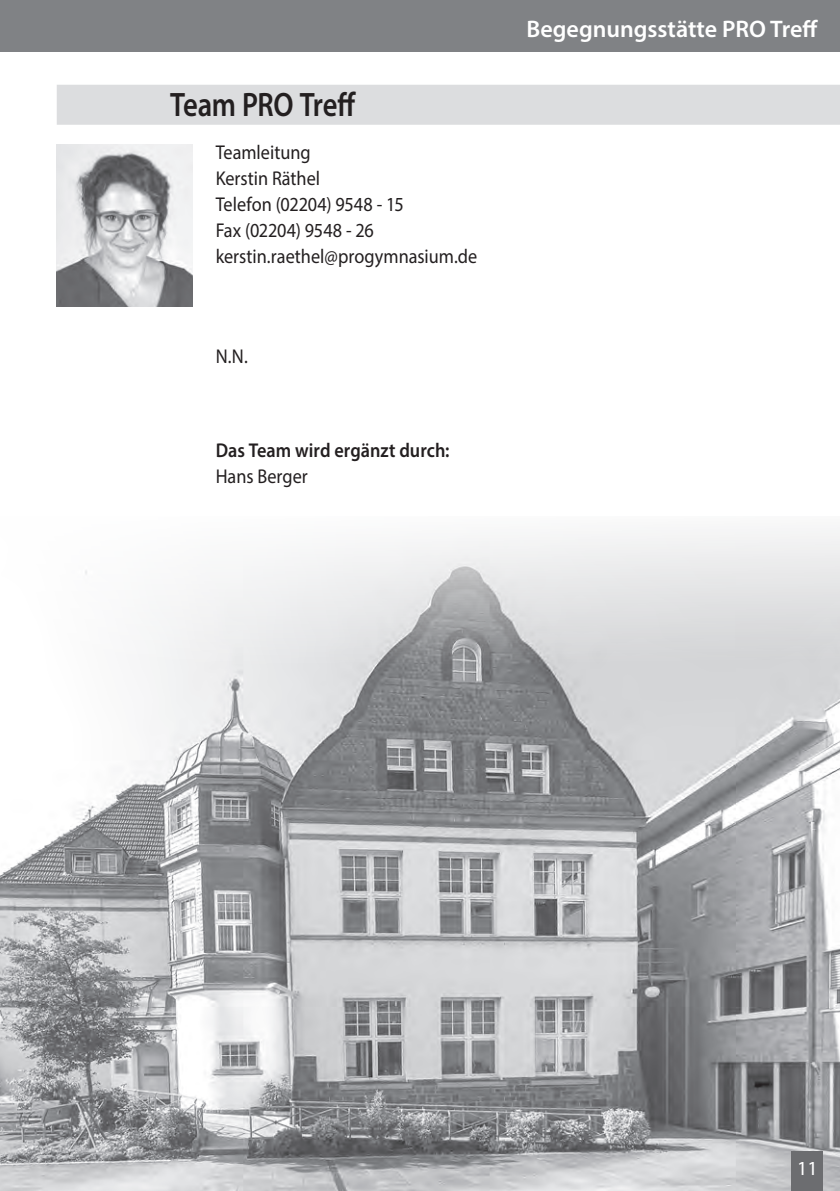
<style>
.page{position:relative;width:840px;height:1191px;background:#fff}
.page>*{position:absolute;margin:0;border:0;box-sizing:border-box;transform-origin:0 0}
.t1{font:600 34px "Myriad Pro";letter-spacing:-.01em;color:#231f20;scale:.84 1}
.t2{font:600 24px "Myriad Pro";color:#fff}
.t3{font:20px/26px "Myriad Pro";color:#231f20;scale:.91 1}
.t4{font:600 20px "Myriad Pro";color:#231f20;scale:.91 1}
.t5{font:20px "Myriad Pro";color:#fff}
</style>
<div class="page">
<div style="left:0;top:0;width:839px;height:51px;background:#808285"></div>
<div style="left:57px;top:85px;width:782px;height:40px;background:#dcdddf"></div>
<img style="left:0;top:530px;width:839px;height:661px">
<div style="left:791px;top:1151px;width:31px;height:40px;background:#6c6d70"></div>
<img style="left:57px;top:144px;width:136px;height:162px">
<h1 class="t1" style="left:170px;top:83px;width:222px">Team PRO Treff</h1>
<p class="t3" style="left:215px;top:139px;width:289px">Teamleitung<br>Kerstin Räthel<br>Telefon (02204) 9548 - 15<br>Fax (02204) 9548 - 26 kerstin.raethel@progymnasium.de</p>
<p class="t3" style="left:215px;top:343px;width:37px">N.N.</p>
<p class="t4" style="left:215px;top:438px;width:258px">Das Team wird ergänzt durch:</p>
<p class="t3" style="left:215px;top:463px;width:103px">Hans Berger</p>
<p class="t2" style="left:526px;top:14px;width:293px">Begegnungsstätte PRO Treff</p>
<p class="t5" style="left:796px;top:1155px;width:22px">11</p>
</div>
